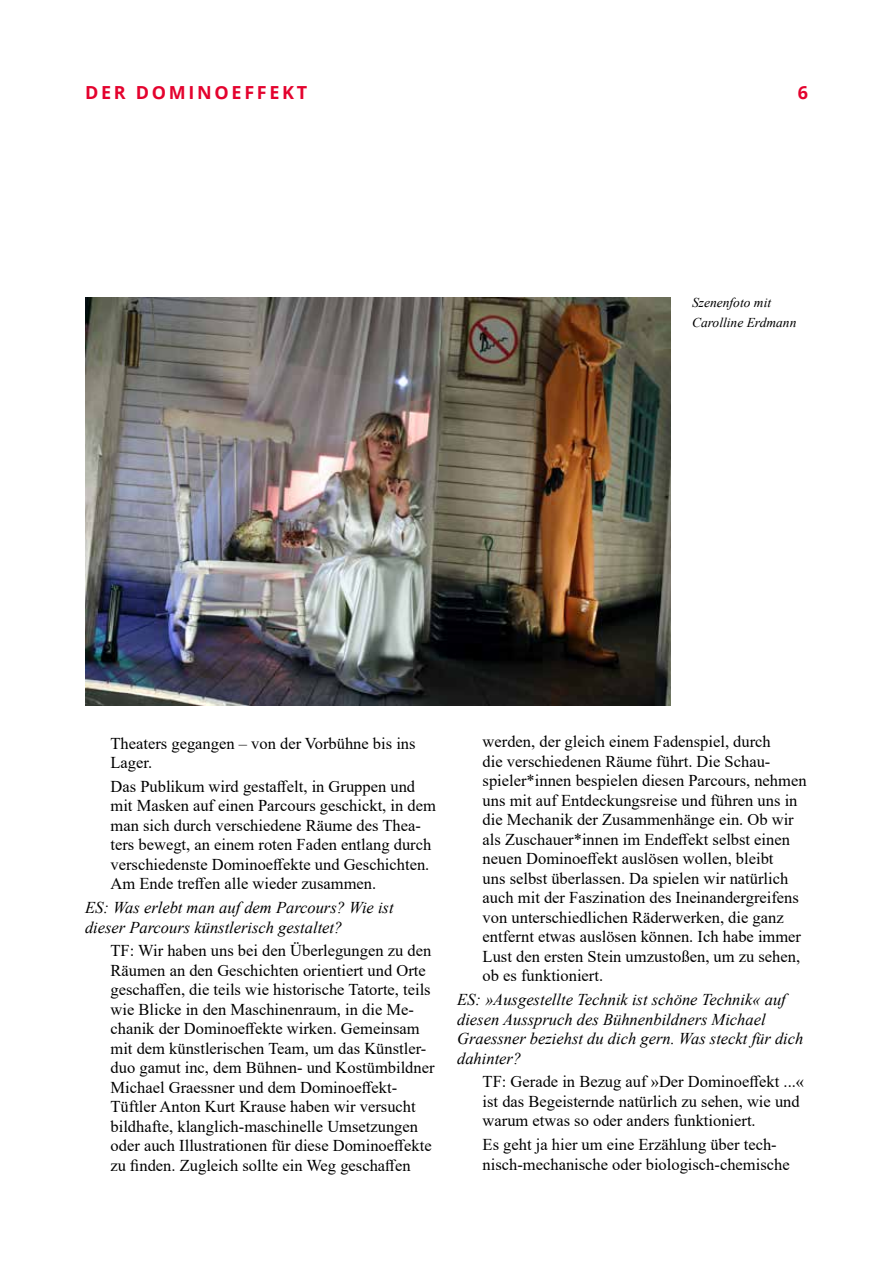
<style>
.page{position:relative;width:893px;height:1263px;background:#fff}
.page>*{position:absolute;margin:0;border:0;box-sizing:border-box;transform-origin:0 0}
.t1{font:700 18px "Open Sans";letter-spacing:.15em;color:#e4032e}
.t2{font:16.5px/19.5px "Times New Roman";color:#000}
.t3{font:italic 16.5px/19.5px "Times New Roman";color:#000}
.t4{font:italic 13.5px/19.5px "Times New Roman";color:#000}
</style>
<div class="page">
<img style="left:85px;top:298px;width:585px;height:408px">
<p class="t1" style="left:85px;top:80px;width:29px">DER</p>
<p class="t1" style="left:136px;top:80px;width:145px">DOMI NOE FFEKT</p>
<p class="t1" style="left:798px;top:80px;width:12px">6</p>
<p class="t4" style="left:692px;top:292px;width:106px">Szenenfoto mit<br>Carolline Erdmann</p>
<p class="t2" style="left:111px;top:733px;width:307px">Theaters gegangen – von der Vorbühne bis ins<br>Lager.</p>
<p class="t2" style="left:111px;top:776px;width:327px">Das Publikum wird gestaffelt, in Gruppen und mit Masken auf einen Parcours geschickt, in dem man sich durch verschiedene Räume des Thea&shy;ters bewegt, an einem roten Faden entlang durch verschiedenste Dominoeffekte und Geschichten.<br>Am Ende treffen alle wieder zusammen.</p>
<p class="t3" style="left:85px;top:897px;width:310px">ES: Was erlebt man auf dem Parcours? Wie ist dieser Parcours künstlerisch gestaltet?</p>
<p class="t2" style="left:111px;top:940px;width:326px">TF: Wir haben uns bei den Überlegungen zu den Räumen an den Geschichten orientiert und Orte geschaffen, die teils wie historische Tatorte, teils wie Blicke in den Maschinenraum, in die Me&shy;chanik der Dominoeffekte wirken. Gemeinsam mit dem künstlerischen Team, um das Künstler&shy;duo gamut inc, dem Bühnen- und Kostümbildner Michael Graessner und dem Dominoeffekt-Tüftler Anton Kurt Krause haben wir versucht bildhafte, klanglich-maschinelle Umsetzungen oder auch Illustrationen für diese Dominoeffekte zu finden. Zugleich sollte ein Weg geschaffen</p>
<p class="t2" style="left:483px;top:731px;width:325px">werden, der gleich einem Fadenspiel, durch<br>die verschiedenen Räume führt. Die Schau&shy;spieler*innen bespielen diesen Parcours, nehmen uns mit auf Entdeckungsreise und führen uns in die Mechanik der Zusammenhänge ein. Ob wir als Zuschauer*innen im Endeffekt selbst einen neuen Dominoeffekt auslösen wollen, bleibt<br>uns selbst überlassen. Da spielen wir natürlich auch mit der Faszination des Ineinandergreifens von unterschiedlichen Räderwerken, die ganz entfernt etwas auslösen können. Ich habe immer Lust den ersten Stein umzustoßen, um zu sehen, ob es funktioniert.</p>
<p class="t3" style="left:457px;top:989px;width:348px">ES: »Ausgestellte Technik ist schöne Technik« auf diesen Ausspruch des Bühnenbildners Michael Graessner beziehst du dich gern. Was steckt für dich dahinter?</p>
<p class="t2" style="left:483px;top:1071px;width:323px">TF: Gerade in Bezug auf »Der Dominoeffekt ...« ist das Begeisternde natürlich zu sehen, wie und warum etwas so oder anders funktioniert.</p>
<p class="t2" style="left:483px;top:1134px;width:309px">Es geht ja hier um eine Erzählung über tech&shy;nisch-mechanische oder biologisch-chemische</p>
</div>
